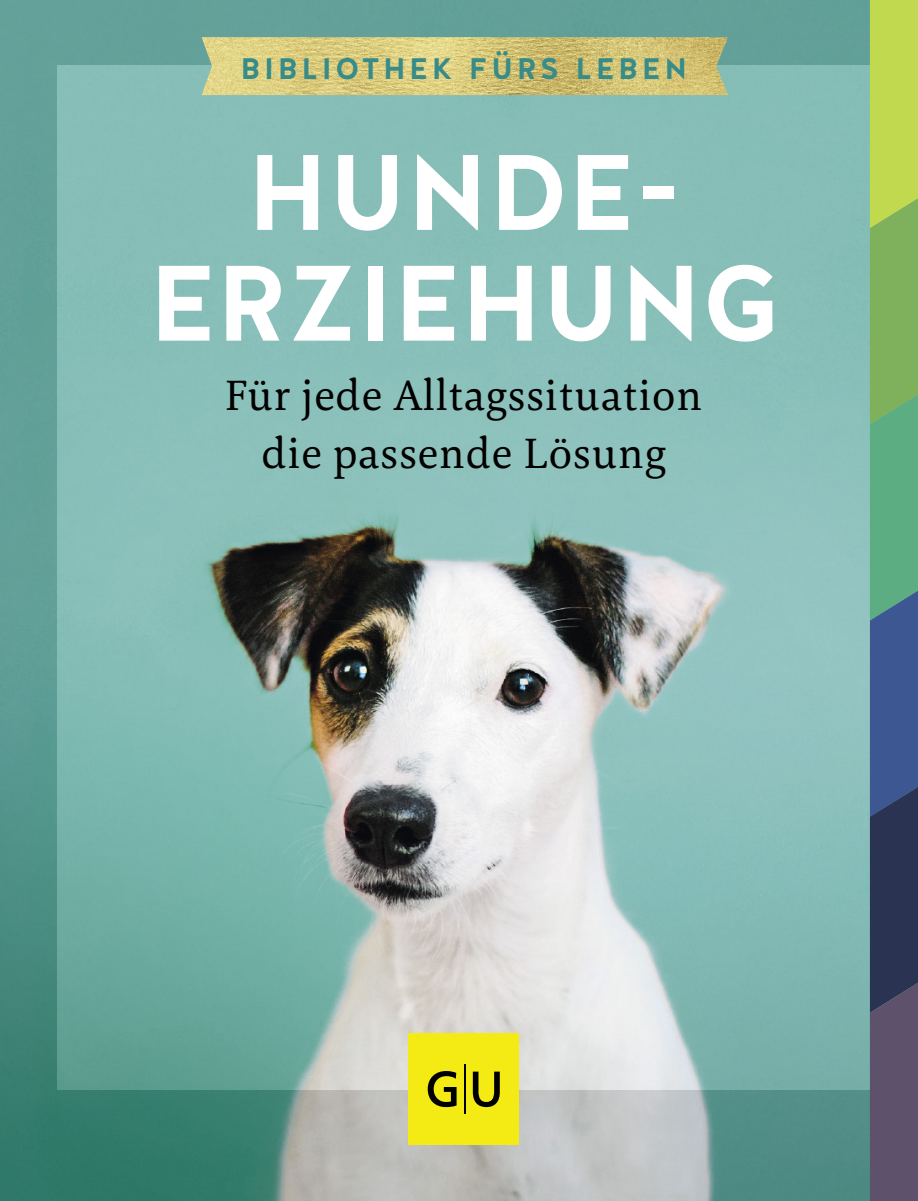
<style>
.page{position:relative;width:918px;height:1201px;background:#fff}
.page>*{position:absolute;margin:0;border:0;box-sizing:border-box;transform-origin:0 0}
.t1{font:700 106.92px/110.8px "Halis GR";color:#fff;text-align:center}
.t2{font:44.45px/57.6px "Carrara";letter-spacing:.02em;color:#000;text-align:center}
.t3{font:700 29.57px "Halis GR";letter-spacing:.13em;color:#378b89}
</style>
<div class="page">
<img style="left:0;top:0;width:870px;height:1200px">
<img style="left:58px;top:66px;width:812px;height:1023px">
<div style="left:408px;top:1033px;width:111px;height:112px;background:#f4eb15"></div>
<svg style="left:428px;top:1071px;width:28px;height:36px"></svg>
<svg style="left:473px;top:1071px;width:27px;height:36px"></svg>
<hr style="left:464px;top:1064px;width:1px;height:49px;background:#000">
<img style="left:202px;top:37px;width:526px;height:58px">
<svg style="left:870px;top:0;width:48px;height:1201px;background:#668369"></svg>
<p class="t3" style="left:240px;top:51px;width:448px">BIBLIOTHEK FÜRS LEBEN</p>
<h1 class="t1" style="left:149px;top:138px;width:632px">HUNDE-<br>ERZIEHUNG</h1>
<p class="t2" style="left:225px;top:370px;width:478px">Für jede Alltagssituation die passende Lösung</p>
</div>
